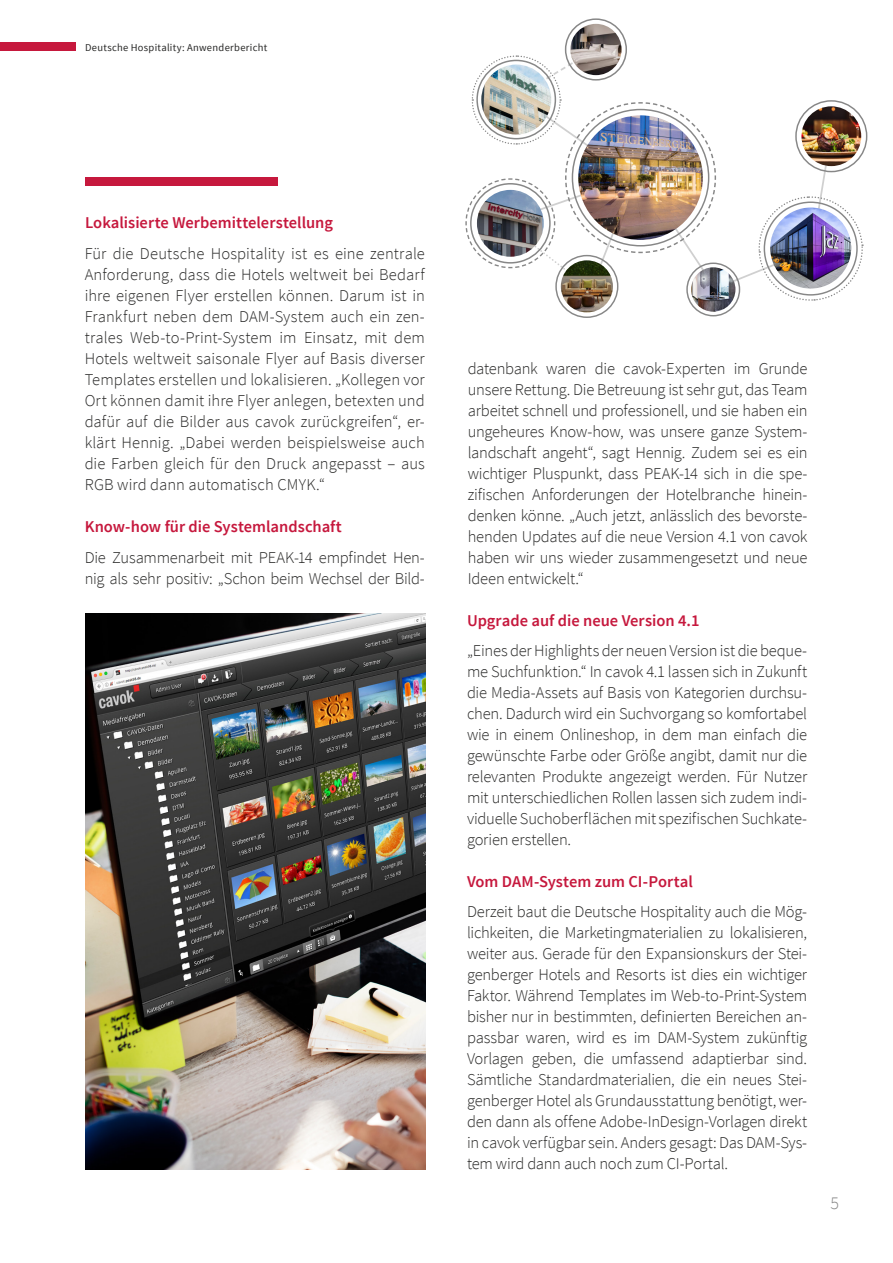
<style>
.page{position:relative;width:893px;height:1263px;background:#fff}
.page>*{position:absolute;margin:0;border:0;box-sizing:border-box;transform-origin:0 0}
.t1{font:300 18px "Source Sans Pro";color:#878787}
.t2{font:300 16.5px/21px "Source Sans Pro";letter-spacing:-.01em;color:#282827;text-align:justify}
.t3{font:600 16.5px "Source Sans Pro";color:#c6183d}
.t4{font:10.5px "Source Sans Pro";letter-spacing:.03em;color:#282827}
</style>
<div class="page">
<div style="left:0;top:43px;width:75px;height:8px;background:#c6183d"></div>
<svg style="left:557px;top:101px;width:275px;height:190px"></svg>
<div style="left:85px;top:178px;width:193px;height:8px;background:#c6183d"></div>
<img style="left:86px;top:613px;width:340px;height:556px">
<svg style="left:758px;top:196px;width:105px;height:105px"></svg>
<img style="left:770px;top:208px;width:81px;height:80px;border-radius:40px">
<img style="left:465px;top:48px;width:252px;height:235px">
<div style="left:476px;top:60px;width:80px;height:79px;border:2px solid #878787;border-radius:50%"></div>
<img style="left:481px;top:65px;width:70px;height:70px;border-radius:35px">
<div style="left:555px;top:255px;width:63px;height:63px;border:1px solid #878787;border-radius:50%"></div>
<img style="left:561px;top:260px;width:52px;height:52px;border-radius:26px">
<div style="left:686px;top:263px;width:54px;height:53px;border:1px solid #878787;border-radius:50%"></div>
<img style="left:691px;top:267px;width:44px;height:45px;border-radius:22px">
<div style="left:795px;top:100px;width:72px;height:72px;border:1px solid #878787;border-radius:50%"></div>
<img style="left:801px;top:106px;width:60px;height:60px;border-radius:30px">
<div style="left:565px;top:18px;width:62px;height:63px;border:2px solid #878787;border-radius:50%"></div>
<img style="left:570px;top:24px;width:52px;height:51px;border-radius:26px">
<p class="t4" style="left:85px;top:41px;width:184px">Deutsche Hospitality: Anwenderbericht</p>
<p class="t3" style="left:85px;top:212px;width:249px">Lokalisierte Werbemittelerstellung</p>
<p class="t2" style="left:85px;top:243px;width:342px">Für die Deutsche Hospitality ist es eine zentrale Anforderung, dass die Hotels weltweit bei Bedarf ihre eigenen Flyer erstellen können. Darum ist in Frankfurt neben dem DAM-System auch ein zen&shy;trales Web-to-Print-System im Einsatz, mit dem Hotels weltweit saisonale Flyer auf Basis diverser Templates erstellen und lokalisieren. „Kollegen vor Ort können damit ihre Flyer anlegen, betexten und dafür auf die Bilder aus cavok zurückgreifen“, er&shy;klärt Hennig. „Dabei werden beispielsweise auch die Farben gleich für den Druck angepasst – aus RGB wird dann automatisch CMYK.“</p>
<p class="t3" style="left:85px;top:516px;width:259px">Know-how für die Systemlandschaft</p>
<p class="t2" style="left:85px;top:547px;width:342px">Die Zusammenarbeit mit PEAK-14 empfindet Hen&shy;nig als sehr positiv: „Schon beim Wechsel der Bild-</p>
<p class="t2" style="left:468px;top:358px;width:341px">datenbank waren die cavok-Experten im Grunde unsere Rettung. Die Betreuung ist sehr gut, das Team arbeitet schnell und professionell, und sie haben ein ungeheures Know-how, was unsere ganze System&shy;landschaft angeht“, sagt Hennig. Zudem sei es ein wichtiger Pluspunkt, dass PEAK-14 sich in die spe&shy;zifischen Anforderungen der Hotelbranche hinein&shy;denken könne. „Auch jetzt, anlässlich des bevorste&shy;henden Updates auf die neue Version 4.1 von cavok haben wir uns wieder zusammengesetzt und neue Ideen entwickelt.“</p>
<p class="t3" style="left:467px;top:610px;width:234px">Upgrade auf die neue Version 4.1</p>
<p class="t2" style="left:467px;top:640px;width:342px">„Eines der Highlights der neuen Version ist die beque&shy;me Suchfunktion.“ In cavok 4.1 lassen sich in Zukunft die Media-Assets auf Basis von Kategorien durchsu&shy;chen. Dadurch wird ein Suchvorgang so komfortabel wie in einem Onlineshop, in dem man einfach die gewünschte Farbe oder Größe angibt, damit nur die relevanten Produkte angezeigt werden. Für Nutzer mit unterschiedlichen Rollen lassen sich zudem indi&shy;viduelle Suchoberflächen mit spezifischen Suchkate&shy;gorien erstellen.</p>
<p class="t3" style="left:467px;top:871px;width:227px">Vom DAM-System zum CI-Portal</p>
<p class="t2" style="left:467px;top:901px;width:342px">Derzeit baut die Deutsche Hospitality auch die Mög&shy;lichkeiten, die Marketingmaterialien zu lokalisieren, weiter aus. Gerade für den Expansionskurs der Stei&shy;genberger Hotels and Resorts ist dies ein wichtiger Faktor. Während Templates im Web-to-Print-System bisher nur in bestimmten, definierten Bereichen an&shy;passbar waren, wird es im DAM-System zukünftig Vorlagen geben, die umfassend adaptierbar sind.<br>Sämtliche Standardmaterialien, die ein neues Stei&shy;genberger Hotel als Grundausstattung benötigt, wer&shy;den dann als offene Adobe-InDesign-Vorlagen direkt in cavok verfügbar sein. Anders gesagt: Das DAM-Sys&shy;tem wird dann auch noch zum CI-Portal.</p>
<p class="t1" style="left:830px;top:1192px;width:10px">5</p>
</div>
